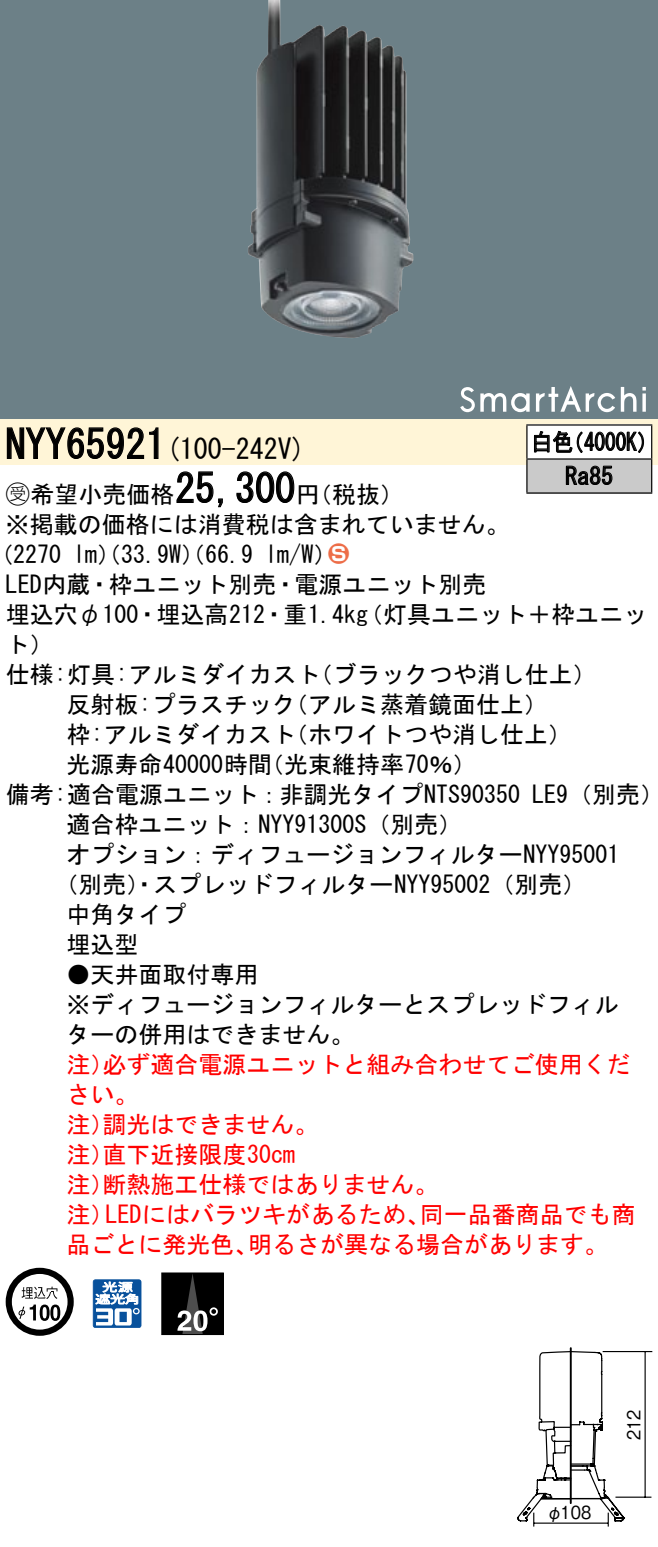
<style>
.page{position:relative;width:658px;height:1547px;background:#fff}
.page>*{position:absolute;margin:0;border:0;box-sizing:border-box;transform-origin:0 0}
.t1{font:40px "MS Gothic";color:#000}
.t2{font:28px "MS Gothic";color:#000}
.t3{font:24px/30px "MS Gothic";color:#000}
.t4{font:24px/30px "MS Gothic";color:#f00}
.t5{font:24px/34px "MS Gothic";color:#000;scale:.88 1}
.t6{font:24px "Ford Classification 1";color:#ed6d48}
.t7{font:18px "Gothic BBB Pro Medium 90 pv RKSJ H";color:#000;scale:.9 1}
.s1{font-family:"Ford Classification 1"}
.s2{color:#fff}
</style>
<div class="page">
<div style="left:0;top:0;width:658px;height:385px;background:#6c8087"></div>
<img style="left:248px;top:0;width:165px;height:338px">
<div style="left:0;top:385px;width:658px;height:34px;background:#6c8087"></div>
<svg style="left:642px;top:393px;width:4px;height:19px"></svg>
<svg style="left:642px;top:387px;width:4px;height:4px"></svg>
<svg style="left:460px;top:387px;width:69px;height:25px"></svg>
<svg style="left:536px;top:386px;width:100px;height:26px"></svg>
<div style="left:0;top:419px;width:658px;height:45px;background:#fff5d7"></div>
<svg style="left:6px;top:427px;width:153px;height:32px"></svg>
<svg style="left:176px;top:471px;width:47px;height:37px"></svg>
<svg style="left:236px;top:471px;width:59px;height:32px"></svg>
<svg style="left:6px;top:1268px;width:68px;height:68px"></svg>
<svg style="left:40px;top:1304px;width:10px;height:17px"></svg>
<svg style="left:50px;top:1304px;width:10px;height:17px"></svg>
<svg style="left:93px;top:1279px;width:48px;height:49px"></svg>
<div style="left:162px;top:1273px;width:61px;height:61px;background:#000"></div>
<svg style="left:209px;top:1307px;width:9px;height:9px"></svg>
<svg style="left:177px;top:1275px;width:39px;height:58px"></svg>
<div style="left:161px;top:1273px;width:63px;height:62px;border:1px solid #000"></div>
<div style="left:527px;top:425px;width:124px;height:34px;background:#fff"></div>
<div style="left:527px;top:459px;width:124px;height:34px;background:#cacaca"></div>
<hr style="left:526px;top:424px;width:126px;height:2px;background:#000">
<hr style="left:526px;top:426px;width:1px;height:32px;background:#000">
<hr style="left:651px;top:426px;width:1px;height:32px;background:#000">
<hr style="left:526px;top:458px;width:126px;height:2px;background:#000">
<hr style="left:526px;top:460px;width:1px;height:32px;background:#000">
<hr style="left:651px;top:460px;width:1px;height:32px;background:#000">
<hr style="left:526px;top:492px;width:126px;height:2px;background:#000">
<svg style="left:534px;top:430px;width:110px;height:23px"></svg>
<svg style="left:565px;top:465px;width:47px;height:20px"></svg>
<hr style="left:569px;top:1348px;width:2px;height:155px;background:#000">
<svg style="left:517px;top:1350px;width:108px;height:176px"></svg>
<hr style="left:615px;top:1496px;width:36px;height:2px;background:#000">
<hr style="left:602px;top:1351px;width:50px;height:1px;background:#000">
<hr style="left:644px;top:1352px;width:1px;height:146px;background:#000">
<h1 class="t1" style="left:6px;top:424px;width:162px">NYY65921</h1>
<p class="t5" style="left:565px;top:425px;width:56px;text-indent:-34px">白色<br>Ra85</p>
<p class="t5" style="left:563px;top:425px;width:110px">（4000 (K</p>
<p class="t2" style="left:166px;top:435px;width:141px">(100-242 (V</p>
<h1 class="t1" style="left:175px;top:468px;width:121px">25,300</h1>
<p class="t3" style="left:6px;top:479px;width:505px"><span class="s1">B</span>希望小売価格<br>※掲載の価格には消費税は含まれていません。</p>
<p class="t6" style="left:328px;top:542px;width:22px">2<span class="s2">3</span></p>
<p class="t3" style="left:296px;top:479px;width:109px">（円税抜(</p>
<p class="t3" style="left:265px;top:539px;width:73px">l m (W/</p>
<p class="t3" style="left:-11px;top:539px;width:74px">（2270</p>
<p class="t3" style="left:6px;top:569px;width:482px">LED内蔵・枠ユニット別売・電源ユニット別売</p>
<p class="t3" style="left:359px;top:599px;width:289px">（灯具ユニット＋枠ユニッ</p>
<p class="t3" style="left:73px;top:539px;width:182px">lm）（33.9 ）（W 66.9</p>
<p class="t3" style="left:6px;top:599px;width:364px">埋込穴φ100・埋込高212・重1.4kg</p>
<p class="t3" style="left:6px;top:629px;width:49px">ト(</p>
<p class="t3" style="left:309px;top:659px;width:290px">（ブラックつや消し仕上(</p>
<p class="t3" style="left:284px;top:659px;width:265px;text-indent:-278px">仕様:灯具:アルミダイカスト<br>（アルミ蒸着鏡面仕上(</p>
<p class="t3" style="left:284px;top:689px;width:289px;text-indent:-217px">反射板:プラスチック<br>（ホワイトつや消し仕上(</p>
<p class="t3" style="left:260px;top:719px;width:218px;text-indent:-193px">枠:アルミダイカスト<br>（光束維持率70％(</p>
<p class="t3" style="left:66px;top:749px;width:207px">光源寿命40000時間</p>
<p class="t3" style="left:6px;top:779px;width:516px">備考:適合電源ユニット：非調光タイプNTS90350</p>
<p class="t3" style="left:66px;top:809px;width:397px">適合枠ユニット：NYY91300 （S 別売(</p>
<p class="t3" style="left:66px;top:839px;width:554px">オプション：ディフュージョンフィルターNYY95001</p>
<p class="t3" style="left:54px;top:869px;width:533px">（別売）・スプレッドフィルターNYY95002（別売(</p>
<p class="t3" style="left:66px;top:899px;width:121px">中角タイプ</p>
<p class="t3" style="left:66px;top:929px;width:73px">埋込型</p>
<p class="t3" style="left:66px;top:959px;width:553px">●天井面取付専用<br>※ディフュージョンフィルターとスプレッドフィルターの併用はできません。</p>
<p class="t4" style="left:102px;top:1049px;width:529px">必ず適合電源ユニットと組み合わせてご使用くだ</p>
<p class="t3" style="left:532px;top:779px;width:133px">LE （9 別売(</p>
<p class="t4" style="left:66px;top:1049px;width:49px">注）</p>
<p class="t4" style="left:66px;top:1079px;width:73px">さい。</p>
<p class="t4" style="left:102px;top:1109px;width:217px">調光はできません。</p>
<p class="t4" style="left:102px;top:1109px;width:194px;text-indent:-36px">注）<br>直下近接限度30cm</p>
<p class="t4" style="left:102px;top:1139px;width:337px;text-indent:-36px">注）<br>断熱施工仕様ではありません。</p>
<p class="t4" style="left:66px;top:1169px;width:49px">注）</p>
<p class="t4" style="left:66px;top:1199px;width:49px">注）</p>
<p class="t4" style="left:105px;top:1199px;width:326px">LEDにはバラツキがあるため、</p>
<p class="t4" style="left:420px;top:1199px;width:217px">同一品番商品でも商</p>
<p class="t4" style="left:66px;top:1229px;width:193px">品ごとに発光色、</p>
<p class="t4" style="left:248px;top:1229px;width:362px">明るさが異なる場合があります。</p>
<p class="t7" style="left:546px;top:1498px;width:51px">φ108</p>
<p class="t7" style="left:619px;top:1440px;width:36px;rotate:-90deg">212</p>
</div>
